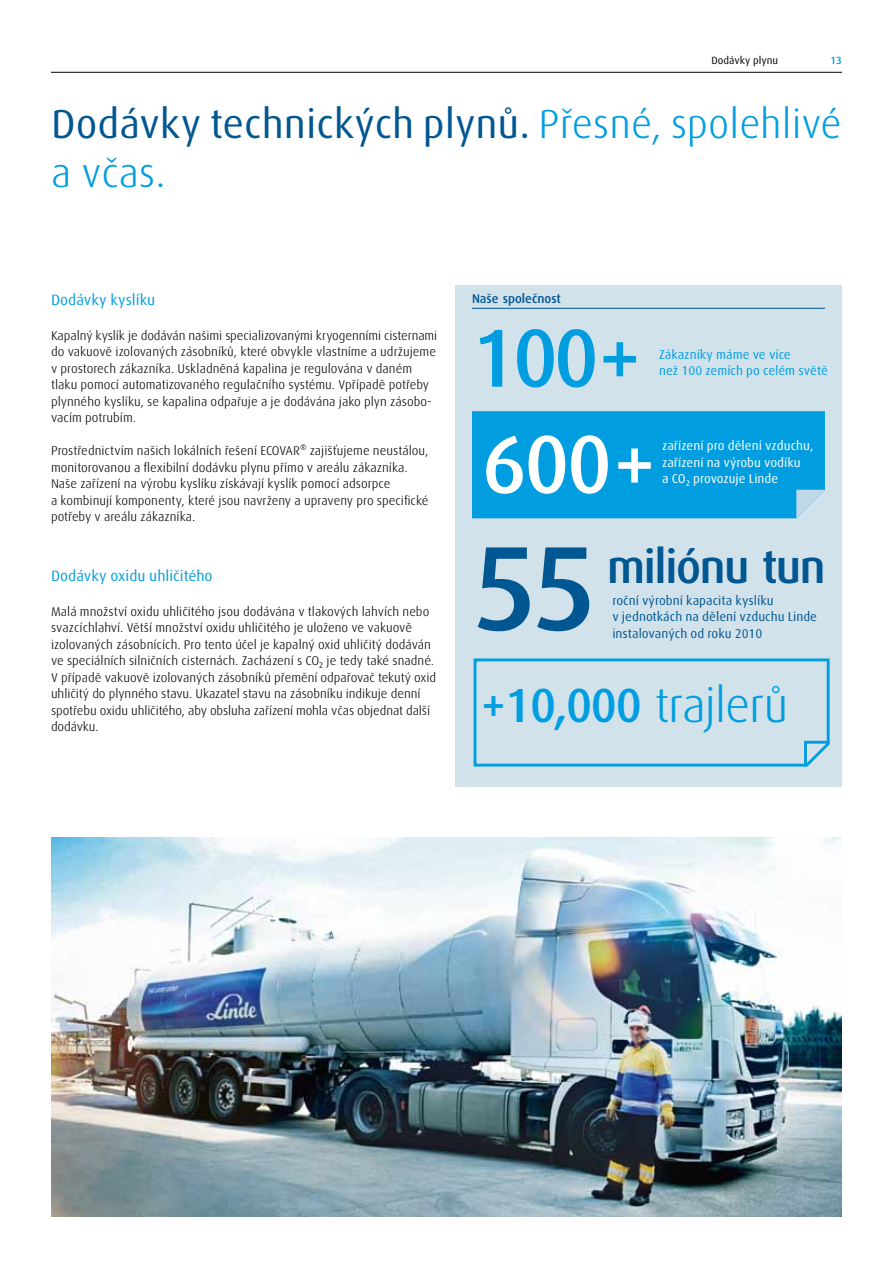
<style>
.page{position:relative;width:893px;height:1263px;background:#fff}
.page>*{position:absolute;margin:0;border:0;box-sizing:border-box;transform-origin:0 0}
.t1{font:500 120px "Linde Dax Global";color:#005791}
.t2{font:500 82.5px "Linde Dax Global";color:#009ee0}
.t3{font:500 82.5px "Linde Dax Global";color:#fff}
.t4{font:300 48px "Linde Dax Global";letter-spacing:-.03em;color:#009ee0}
.t5{font:500 46.5px "Linde Dax Global";letter-spacing:-.03em;color:#005791}
.t6{font:40.5px/48.6px "Linde Dax Global";color:#005791}
.t7{font:15px "Linde Dax Global";color:#009ee0}
.t8{font:300 12.75px/16.5px "Linde Dax Global";color:#000}
.t9{font:12.75px/16.5px "Linde Dax Global";color:#005791}
.t10{font:12.75px/16.5px "Linde Dax Global";color:#fff}
.t11{font:12.75px "Linde Dax Global";color:#009ee0}
.t12{font:500 12.75px "Linde Dax Global";color:#005791}
.t13{font:10.5px "Linde Dax Global";color:#000}
.t14{font:500 10.5px "Linde Dax Global";color:#009ee0}
.s1{font-weight:300;color:#009ee0}
.s2{font-weight:500}
</style>
<div class="page">
<hr style="left:51px;top:72px;width:791px;height:1px;background:#000">
<div style="left:455px;top:285px;width:387px;height:502px;background:#d1e2eb"></div>
<img style="left:51px;top:838px;width:791px;height:378px">
<div style="left:472px;top:411px;width:353px;height:107px;background:#009ee0"></div>
<svg style="left:473px;top:658px;width:357px;height:109px"></svg>
<hr style="left:472px;top:308px;width:353px;height:1px;background:#005791">
<p class="t13" style="left:711px;top:54px;width:68px">Dodávky plynu</p>
<p class="t14" style="left:830px;top:54px;width:13px">13</p>
<h3 class="t6" style="left:51px;top:100px;width:792px">Dodávky technických plynů. <span class="s1">Přesné, spolehlivé a včas.</span></h3>
<p class="t7" style="left:51px;top:291px;width:106px">Dodávky kyslíku</p>
<p class="t8" style="left:51px;top:327px;width:388px">Kapalný kyslík je dodáván našimi specializovanými kryogenními cisternami do vakuově izolovaných zásobníků, které obvykle vlastníme a udržujeme v prostorech zákazníka. Uskladněná kapalina je regulována v daném tlaku pomocí automatizovaného regulačního systému. Vpřípadě potřeby plynného kyslíku, se kapalina odpařuje a je dodávána jako plyn zásobo&shy;vacím potrubím.</p>
<p class="t8" style="left:51px;top:443px;width:379px">Prostřednictvím našich lokálních řešení ECOVAR® zajišťujeme neustálou, monitorovanou a flexibilní dodávku plynu přímo v areálu zákazníka.<br>Naše zařízení na výrobu kyslíku získávají kyslík pomocí adsorpce<br>a kombinují komponenty, které jsou navrženy a upraveny pro specifické potřeby v areálu zákazníka.</p>
<p class="t7" style="left:51px;top:567px;width:163px">Dodávky oxidu uhličitého</p>
<p class="t8" style="left:51px;top:603px;width:387px">Malá množství oxidu uhličitého jsou dodávána v tlakových lahvích nebo svazcíchlahví. Větší množství oxidu uhličitého je uloženo ve vakuově izolovaných zásobnících. Pro tento účel je kapalný oxid uhličitý dodáván ve speciálních silničních cisternách. Zacházení s CO₂ je tedy také snadné.<br>V případě vakuově izolovaných zásobníků přemění odpařovač tekutý oxid uhličitý do plynného stavu. Ukazatel stavu na zásobníku indikuje denní spotřebu oxidu uhličitého, aby obsluha zařízení mohla včas objednat další dodávku.</p>
<p class="t12" style="left:472px;top:292px;width:90px">Naše společnost</p>
<h2 class="t2" style="left:472px;top:310px;width:172px">100+</h2>
<p class="t11" style="left:659px;top:347px;width:133px">Zákazníky máme ve více</p>
<p class="t11" style="left:659px;top:363px;width:171px">než 100 zemích po celém světě</p>
<h2 class="t3" style="left:482px;top:416px;width:177px">600+</h2>
<p class="t10" style="left:662px;top:437px;width:153px">zařízení pro dělení vzduchu, zařízení na výrobu vodíku<br>a CO₂ provozuje Linde</p>
<h1 class="t1" style="left:472px;top:518px;width:127px">55</h1>
<h3 class="t5" style="left:607px;top:539px;width:220px">miliónu tun</h3>
<p class="t9" style="left:612px;top:592px;width:206px">roční výrobní kapacita kyslíku<br>v jednotkách na dělení vzduchu Linde instalovaných od roku 2010</p>
<h3 class="t4" style="left:480px;top:678px;width:309px"><span class="s2">+10,000</span> trajlerů</h3>
</div>
